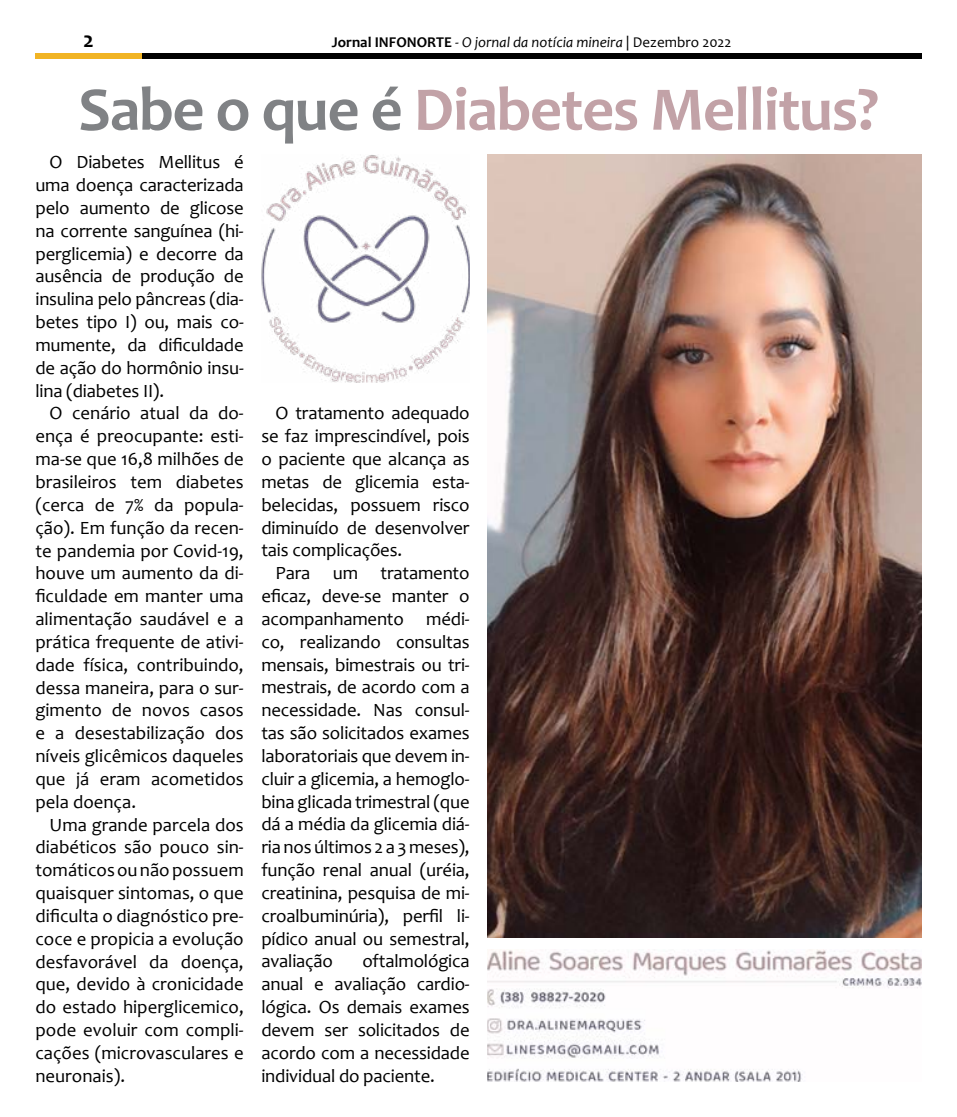
<style>
.page{position:relative;width:957px;height:1117px;background:#fff}
.page>*{position:absolute;margin:0;border:0;box-sizing:border-box;transform-origin:0 0}
.t1{font:700 62.5px "Candara";letter-spacing:-.02em;color:#c2a2a7}
.t2{font:700 22.5px "Candara";color:#000}
.t3{font:18.75px/22.9px "Candara";letter-spacing:-.01em;color:#000;text-align:justify}
.t4{font:italic 15px "Candara";color:#000}
.s1{font-weight:700;font-style:normal}
.s2{font-style:normal}
.s3{color:#808285}
</style>
<div class="page">
<div style="left:35px;top:53px;width:107px;height:6px;background:#f1b424"></div>
<div style="left:142px;top:53px;width:779px;height:6px;background:#000"></div>
<img style="left:487px;top:155px;width:434px;height:782px">
<img style="left:261px;top:155px;width:208px;height:227px">
<img style="left:487px;top:949px;width:434px;height:132px">
<p class="t2" style="left:83px;top:26px;width:12px">2</p>
<p class="t4" style="left:332px;top:33px;width:401px"><span class="s1">Jornal INFONORTE</span> - O jornal da notícia mineira <span class="s2">| Dezembro 2022</span></p>
<h1 class="t1" style="left:78px;top:70px;width:802px"><span class="s3">Sabe o que é</span> Diabetes Mellitus?</h1>
<p class="t3" style="left:35px;top:150px;width:210px;text-indent:14px">O Diabetes Mellitus é uma doença caracterizada pelo aumento de glicose na corrente sanguínea (hi&shy;perglicemia) e decorre da ausência de produção de insulina pelo pâncreas (dia&shy;betes tipo I) ou, mais co&shy;mumente, da dificuldade de ação do hormônio insu&shy;lina (diabetes II).</p>
<p class="t3" style="left:35px;top:401px;width:210px;text-indent:14px">O cenário atual da do&shy;ença é preocupante: esti&shy;ma-se que 16,8 milhões de brasileiros tem diabetes (cerca de 7% da popula&shy;ção). Em função da recen&shy;te pandemia por Covid-19, houve um aumento da di&shy;ficuldade em manter uma alimentação saudável e a prática frequente de ativi&shy;dade física, contribuindo, dessa maneira, para o sur&shy;gimento de novos casos e a desestabilização dos níveis glicêmicos daqueles que já eram acometidos pela doença.</p>
<p class="t3" style="left:35px;top:812px;width:210px;text-indent:14px">Uma grande parcela dos diabéticos são pouco sin&shy;tomáticos ou não possuem quaisquer sintomas, o que dificulta o diagnóstico pre&shy;coce e propicia a evolução desfavorável da doença, que, devido à cronicidade do estado hiperglicemico, pode evoluir com compli&shy;cações (microvasculares e neuronais).</p>
<p class="t3" style="left:261px;top:401px;width:210px;text-indent:14px">O tratamento adequado se faz imprescindível, pois o paciente que alcança as metas de glicemia esta&shy;belecidas, possuem risco diminuído de desenvolver tais complicações.</p>
<p class="t3" style="left:261px;top:561px;width:210px;text-indent:14px">Para um tratamento eficaz, deve-se manter o acompanhamento médi&shy;co, realizando consultas mensais, bimestrais ou tri&shy;mestrais, de acordo com a necessidade. Nas consul&shy;tas são solicitados exames laboratoriais que devem in&shy;cluir a glicemia, a hemoglo&shy;bina glicada trimestral (que dá a média da glicemia diá&shy;ria nos últimos 2 a 3 meses), função renal anual (uréia, creatinina, pesquisa de mi&shy;croalbuminúria), perfil li&shy;pídico anual ou semestral, avaliação</p>
<p class="t3" style="left:261px;top:949px;width:210px;text-indent:101px">oftalmológica anual e avaliação cardio&shy;lógica. Os demais exames devem ser solicitados de acordo com a necessidade individual do paciente.</p>
</div>
